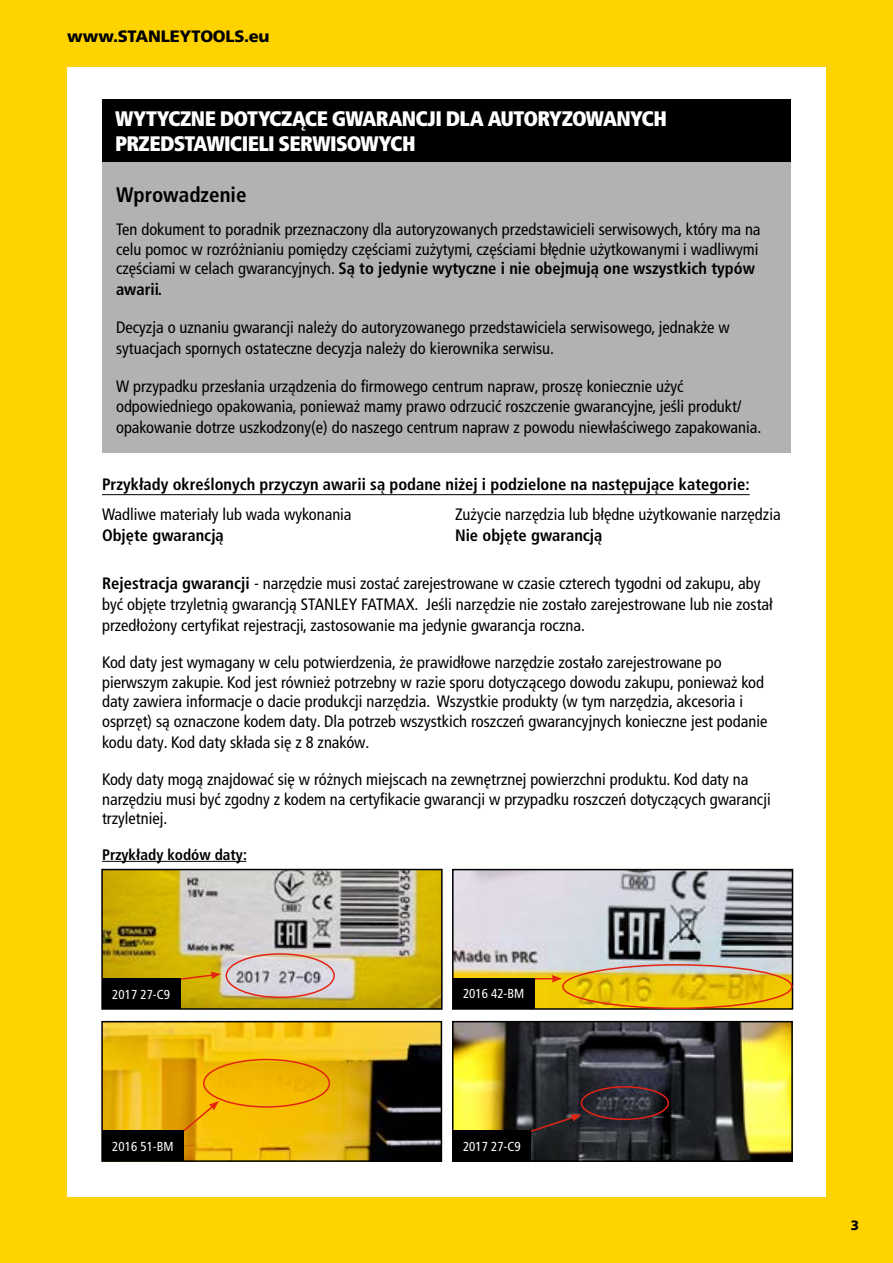
<style>
.page{position:relative;width:893px;height:1263px;background:#ffd300}
.page>*{position:absolute;margin:0;border:0;box-sizing:border-box;transform-origin:0 0}
.t1{font:900 condensed 21px/25.5px "Frutiger LT Pro";letter-spacing:-.03em;color:#fff}
.t2{font:700 condensed 21px "Frutiger LT Pro";color:#000}
.t3{font:condensed 16.5px/19.5px "Frutiger LT Pro";color:#000}
.t4{font:700 condensed 16.5px "Frutiger LT Pro";color:#000}
.t5{font:900 16.5px "Frutiger LT Pro";letter-spacing:-.015em;color:#000}
.t6{font:700 condensed 15.3px "Frutiger LT Pro";color:#000}
.t7{font:900 13.5px "Frutiger LT Pro";color:#000}
.t8{font:condensed 13.05px "Frutiger LT Pro";color:#fff}
.s1{font-weight:700}
</style>
<div class="page">
<div style="left:67px;top:67px;width:758px;height:1129px;background:#fff"></div>
<div style="left:102px;top:162px;width:688px;height:291px;background:#b3b2b2"></div>
<img style="left:104px;top:872px;width:336px;height:135px">
<div style="left:101px;top:869px;width:342px;height:141px;border:2px solid #000"></div>
<div style="left:102px;top:100px;width:688px;height:62px;background:#000"></div>
<hr style="left:102px;top:494px;width:648px;height:1px;background:#000">
<img style="left:104px;top:1024px;width:335px;height:135px">
<div style="left:101px;top:1021px;width:341px;height:141px;border:2px solid #000"></div>
<img style="left:455px;top:872px;width:335px;height:135px">
<div style="left:452px;top:869px;width:341px;height:141px;border:2px solid #000"></div>
<img style="left:455px;top:1024px;width:335px;height:135px">
<div style="left:452px;top:1021px;width:341px;height:141px;border:2px solid #000"></div>
<div style="left:562px;top:964px;width:231px;height:45px;border:2px solid #e42313;border-radius:50%"></div>
<div style="left:581px;top:1086px;width:88px;height:34px;border:2px solid #e42313;border-radius:50%"></div>
<div style="left:203px;top:1059px;width:127px;height:49px;border:2px solid #e42313;border-radius:50%"></div>
<div style="left:226px;top:953px;width:109px;height:45px;border:2px solid #e42313;border-radius:50%"></div>
<hr style="left:102px;top:861px;width:144px;height:1px;background:#000">
<svg style="left:526px;top:1114px;width:56px;height:20px"></svg>
<svg style="left:174px;top:1101px;width:45px;height:38px"></svg>
<svg style="left:164px;top:971px;width:57px;height:12px"></svg>
<hr style="left:506px;top:978px;width:48px;height:1px;background:#e42313">
<svg style="left:552px;top:975px;width:10px;height:7px"></svg>
<div style="left:102px;top:979px;width:78px;height:30px;background:#000"></div>
<div style="left:453px;top:978px;width:82px;height:30px;background:#000"></div>
<div style="left:102px;top:1131px;width:82px;height:30px;background:#000"></div>
<div style="left:453px;top:1131px;width:78px;height:30px;background:#000"></div>
<p class="t5" style="left:67px;top:27px;width:204px">www.STANLEYTOOLS.eu</p>
<p class="t1" style="left:115px;top:105px;width:553px">WYTYCZNE DOTYCZĄCE GWARANCJI DLA AUTORYZOWANYCH<br>PRZEDSTAWICIELI SERWISOWYCH</p>
<p class="t2" style="left:116px;top:183px;width:132px">Wprowadzenie</p>
<p class="t3" style="left:116px;top:219px;width:646px;line-height:20.2px">Ten dokument to poradnik przeznaczony dla autoryzowanych przedstawicieli serwisowych, który ma na celu pomoc w rozróżnianiu pomiędzy częściami zużytymi, częściami błędnie użytkowanymi i wadliwymi częściami w celach gwarancyjnych. <span class="s1">Są to jedynie wytyczne i nie obejmują one wszystkich typów awarii.</span></p>
<p class="t3" style="left:116px;top:317px;width:615px;line-height:21px">Decyzja o uznaniu gwarancji należy do autoryzowanego przedstawiciela serwisowego, jednakże w sytuacjach spornych ostateczne decyzja należy do kierownika serwisu.</p>
<p class="t3" style="left:116px;top:376px;width:647px;line-height:20.4px">W przypadku przesłania urządzenia do firmowego centrum napraw, proszę koniecznie użyć odpowiedniego opakowania, ponieważ mamy prawo odrzucić roszczenie gwarancyjne, jeśli produkt/ opakowanie dotrze uszkodzony(e) do naszego centrum napraw z powodu niewłaściwego zapakowania.</p>
<p class="t4" style="left:102px;top:474px;width:649px">Przykłady określonych przyczyn awarii są podane niżej i podzielone na następujące kategorie:</p>
<p class="t3" style="left:102px;top:504px;width:251px">Wadliwe materiały lub wada wykonania</p>
<p class="t4" style="left:102px;top:525px;width:123px">Objęte gwarancją</p>
<p class="t3" style="left:455px;top:504px;width:327px">Zużycie narzędzia lub błędne użytkowanie narzędzia</p>
<p class="t4" style="left:455px;top:525px;width:149px">Nie objęte gwarancją</p>
<p class="t3" style="left:102px;top:572px;width:672px;line-height:21px"><span class="s1">Rejestracja gwarancji</span> - narzędzie musi zostać zarejestrowane w czasie czterech tygodni od zakupu, aby być objęte trzyletnią gwarancją STANLEY FATMAX. Jeśli narzędzie nie zostało zarejestrowane lub nie został przedłożony certyfikat rejestracji, zastosowanie ma jedynie gwarancja roczna.</p>
<p class="t3" style="left:102px;top:653px;width:667px">Kod daty jest wymagany w celu potwierdzenia, że prawidłowe narzędzie zostało zarejestrowane po pierwszym zakupie. Kod jest również potrzebny w razie sporu dotyczącego dowodu zakupu, ponieważ kod daty zawiera informacje o dacie produkcji narzędzia. Wszystkie produkty (w tym narzędzia, akcesoria i osprzęt) są oznaczone kodem daty. Dla potrzeb wszystkich roszczeń gwarancyjnych konieczne jest podanie</p>
<p class="t3" style="left:102px;top:732px;width:269px">kodu daty. Kod daty składa się z 8 znaków.</p>
<p class="t3" style="left:102px;top:770px;width:670px">Kody daty mogą znajdować się w różnych miejscach na zewnętrznej powierzchni produktu. Kod daty na narzędziu musi być zgodny z kodem na certyfikacie gwarancji w przypadku roszczeń dotyczących gwarancji trzyletniej.</p>
<p class="t6" style="left:102px;top:845px;width:146px">Przykłady kodów daty:</p>
<p class="t8" style="left:112px;top:986px;width:59px">2017 27-C9</p>
<p class="t8" style="left:463px;top:986px;width:63px">2016 42-BM</p>
<p class="t8" style="left:112px;top:1139px;width:63px">2016 51-BM</p>
<p class="t8" style="left:463px;top:1139px;width:59px">2017 27-C9</p>
<p class="t7" style="left:851px;top:1217px;width:10px">3</p>
</div>
